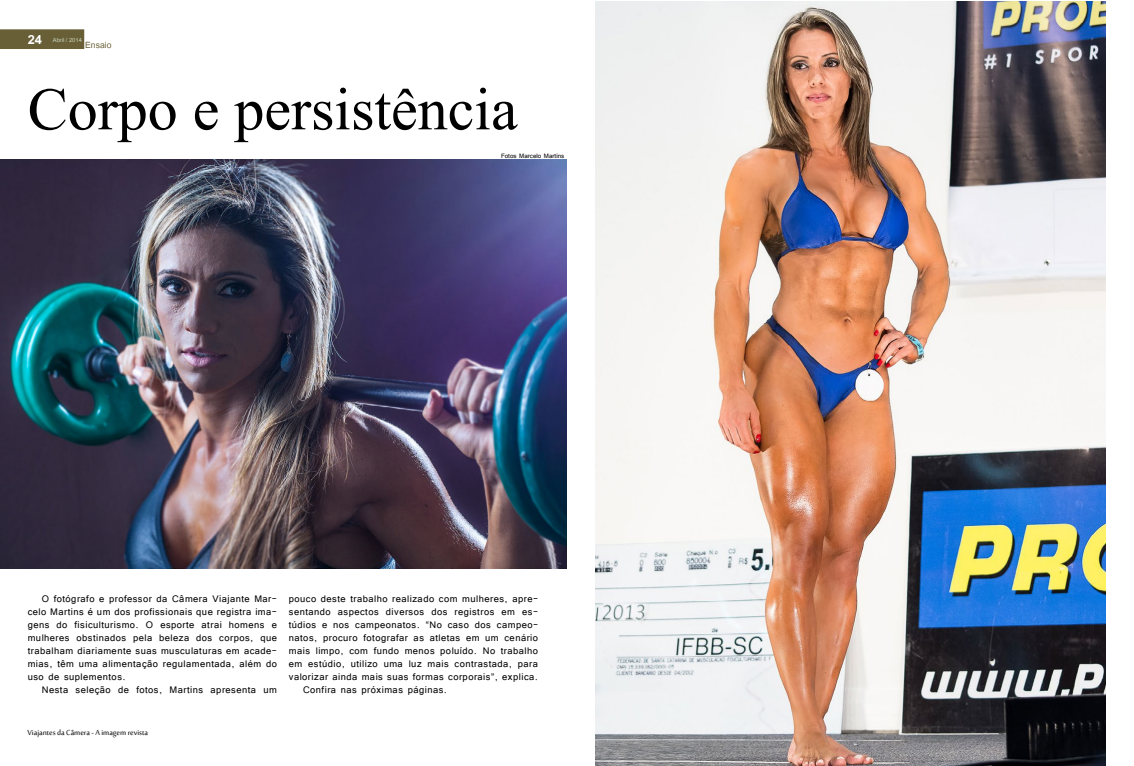
<style>
.page{position:relative;width:1134px;height:766px;background:#fff}
.page>*{position:absolute;margin:0;border:0;box-sizing:border-box;transform-origin:0 0}
.t1{font:60px "Times New Roman";color:#000}
.t2{font:700 18px "Utsaah";color:#fff}
.t3{font:12px/13px "Tunga";letter-spacing:.04em;color:#000;text-align:justify}
.t4{font:12px "Utsaah";color:#685f36}
.t5{font:10px "Sakkal Majalla";color:#000}
.t6{font:8px "Tunga";color:#000}
.t7{font:8px "Utsaah";color:#cad4bd}
</style>
<div class="page">
<div style="left:0;top:29px;width:84px;height:20px;background:#685f36"></div>
<img style="left:595px;top:1px;width:511px;height:764px">
<img style="left:0;top:160px;width:566px;height:408px">
<h2 class="t2" style="left:28px;top:31px;width:16px">24</h2>
<p class="t7" style="left:53px;top:36px;width:30px">Abril / 2014</p>
<p class="t4" style="left:85px;top:39px;width:28px">Ensaio</p>
<h1 class="t1" style="left:28px;top:69px;width:491px">Corpo e persistência</h1>
<p class="t6" style="left:501px;top:150px;width:65px">Fotos Marcelo Martins</p>
<p class="t3" style="left:28px;top:591px;width:251px;text-indent:14px">O fotógrafo e professor da Câmera Viajante Mar&shy;celo Martins é um dos profissionais que registra ima&shy;gens do fisiculturismo. O esporte atrai homens e mulheres obstinados pela beleza dos corpos, que trabalham diariamente suas musculaturas em acade&shy;mias, têm uma alimentação regulamentada, além do uso de suplementos.</p>
<p class="t3" style="left:42px;top:682px;width:237px">Nesta seleção de fotos, Martins apresenta um</p>
<p class="t3" style="left:289px;top:591px;width:251px">pouco deste trabalho realizado com mulheres, apre-</p>
<p class="t3" style="left:289px;top:604px;width:251px">sentando aspectos diversos dos registros em es-</p>
<p class="t3" style="left:289px;top:617px;width:251px">túdios e nos campeonatos. “No caso dos campeo-</p>
<p class="t3" style="left:289px;top:630px;width:251px">natos, procuro fotografar as atletas em um cenário</p>
<p class="t3" style="left:289px;top:643px;width:251px">mais limpo, com fundo menos poluído. No trabalho</p>
<p class="t3" style="left:289px;top:656px;width:251px">em estúdio, utilizo uma luz mais contrastada, para</p>
<p class="t3" style="left:289px;top:669px;width:251px">valorizar ainda mais suas formas corporais”, explica.</p>
<p class="t3" style="left:303px;top:682px;width:146px">Confira nas próximas páginas.</p>
<p class="t5" style="left:28px;top:726px;width:122px">Viajantes da Câmera - A imagem revista</p>
</div>
